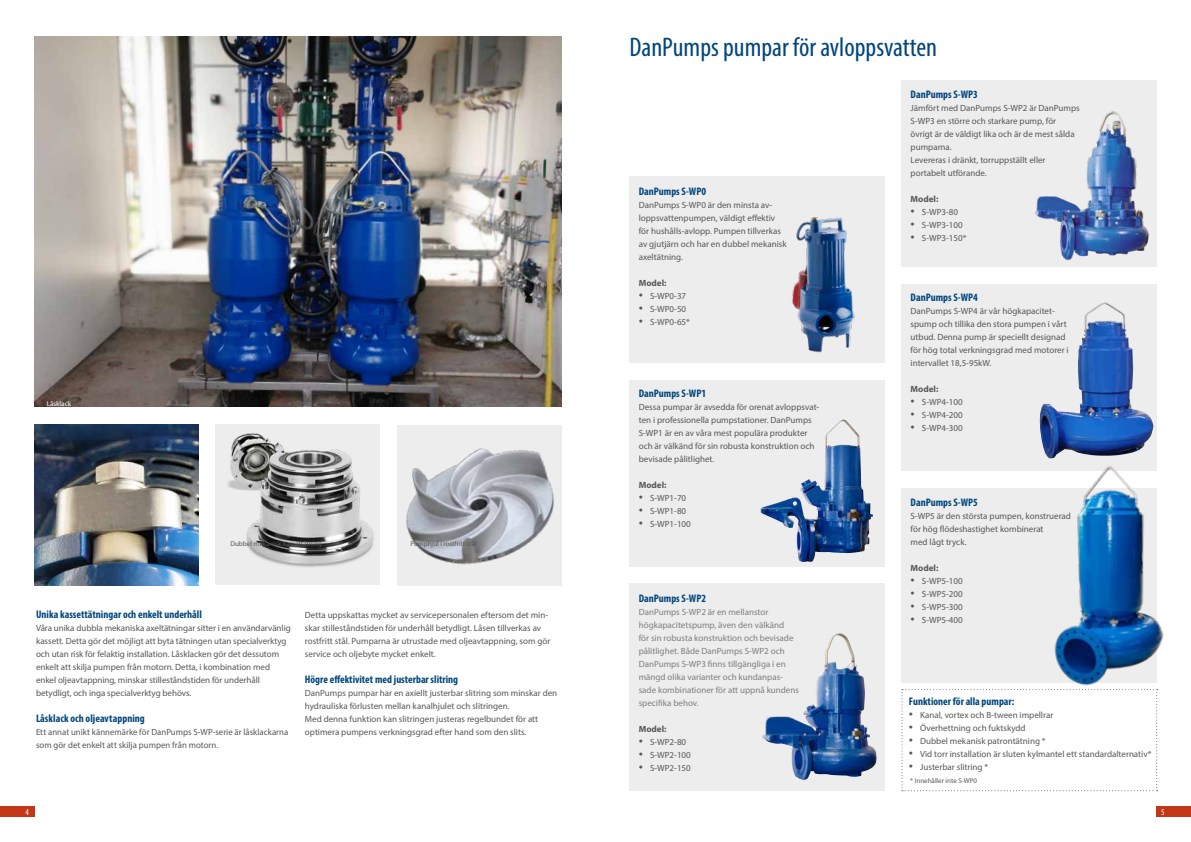
<style>
.page{position:relative;width:1191px;height:842px;background:#fff}
.page>*{position:absolute;margin:0;border:0;box-sizing:border-box;transform-origin:0 0}
.t1{font:condensed 27px "Myriad Pro";color:#00457c}
.t2{font:700 condensed 11px "Myriad Pro";color:#00457c}
.t3{font:9px/13px "Myriad Pro";color:#575756}
.t4{font:9px/13px "Myriad Pro";color:#7e7e7d}
.t5{font:700 9px "Myriad Pro";color:#575756}
.t6{font:condensed 9px "Myriad Pro";color:#fff}
.t7{font:7px "Myriad Pro";color:#575756}
.t8{font:7px "Myriad Pro";color:#fff}
.s1{font-family:"Times New Roman";font-size:12px}
</style>
<div class="page">
<div style="left:1157px;top:807px;width:34px;height:10px;background:#c43618"></div>
<div style="left:0;top:806px;width:34px;height:11px;background:#c43618"></div>
<div style="left:629px;top:176px;width:255px;height:187px;background:#ededed"></div>
<div style="left:216px;top:424px;width:164px;height:161px;background:#ededed"></div>
<div style="left:397px;top:425px;width:164px;height:160px;background:#ededed"></div>
<img style="left:406px;top:448px;width:148px;height:117px">
<img style="left:228px;top:433px;width:42px;height:56px">
<img style="left:235px;top:441px;width:139px;height:126px">
<img style="left:34px;top:36px;width:527px;height:370px">
<img style="left:34px;top:424px;width:164px;height:161px">
<img style="left:792px;top:217px;width:63px;height:135px">
<div style="left:629px;top:380px;width:255px;height:187px;background:#ededed"></div>
<div style="left:629px;top:584px;width:255px;height:207px;background:#ededed"></div>
<div style="left:901px;top:80px;width:256px;height:187px;background:#ededed"></div>
<div style="left:901px;top:284px;width:256px;height:187px;background:#ededed"></div>
<div style="left:901px;top:488px;width:256px;height:195px;background:#ededed"></div>
<svg style="left:901px;top:689px;width:256px;height:102px"></svg>
<img style="left:767px;top:420px;width:75px;height:99px">
<img style="left:762px;top:634px;width:74px;height:141px">
<img style="left:1035px;top:111px;width:114px;height:149px">
<img style="left:1039px;top:302px;width:114px;height:143px">
<img style="left:1042px;top:445px;width:122px;height:241px">
<p class="t8" style="left:47px;top:399px;width:26px">Låsklack</p>
<p class="t7" style="left:230px;top:539px;width:93px">Dubbel mekanisk kassettätning</p>
<p class="t7" style="left:410px;top:539px;width:68px">Pumphjul i rostfritt stål</p>
<p class="t2" style="left:36px;top:607px;width:167px">Unika kassettätningar och enkelt underhåll</p>
<p class="t3" style="left:36px;top:621px;width:256px">Våra unika dubbla mekaniska axeltätningar sitter i en användarvänlig kassett. Detta gör det möjligt att byta tätningen utan specialverktyg och utan risk för felaktig installation. Låsklacken gör det dessutom enkelt att skilja pumpen från motorn. Detta, i kombination med enkel oljeavtappning, minskar stilleståndstiden för underhåll betydligt, och inga specialverktyg behövs.</p>
<p class="t2" style="left:36px;top:711px;width:110px">Låsklack och oljeavtappning</p>
<p class="t3" style="left:36px;top:725px;width:254px">Ett annat unikt kännemärke för DanPumps S-WP-serie är låsklackarna som gör det enkelt att skilja pumpen från motorn.</p>
<p class="t3" style="left:305px;top:608px;width:247px">Detta uppskattas mycket av servicepersonalen eftersom det min&shy;skar stilleståndstiden för underhåll betydligt. Låsen tillverkas av rostfritt stål. Pumparna är utrustade med oljeavtappning, som gör service och oljebyte mycket enkelt.</p>
<p class="t2" style="left:305px;top:672px;width:155px">Högre effektivitet med justerbar slitring</p>
<p class="t3" style="left:305px;top:686px;width:254px">DanPumps pumpar har en axiellt justerbar slitring som minskar den hydrauliska förlusten mellan kanalhjulet och slitringen.<br>Med denna funktion kan slitringen justeras regelbundet för att optimera pumpens verkningsgrad efter hand som den slits.</p>
<h1 class="t1" style="left:629px;top:31px;width:309px">DanPumps pumpar för avloppsvatten</h1>
<p class="t2" style="left:639px;top:184px;width:69px">DanPumps S-WP0</p>
<p class="t3" style="left:639px;top:198px;width:149px">DanPumps S-WP0 är den minsta av&shy;loppsvattenpumpen, väldigt effektiv för hushålls-avlopp. Pumpen tillverkas av gjutjärn och har en dubbel mekanisk axeltätning.</p>
<p class="t5" style="left:639px;top:277px;width:29px">Model:</p>
<p class="t3" style="left:639px;top:289px;width:49px"><span class="s1">•</span> S-WP0-37</p>
<p class="t3" style="left:639px;top:302px;width:49px"><span class="s1">•</span> S-WP0-50</p>
<p class="t3" style="left:639px;top:315px;width:53px"><span class="s1">•</span> S-WP0-65*</p>
<p class="t2" style="left:639px;top:387px;width:69px">DanPumps S-WP1</p>
<p class="t3" style="left:639px;top:401px;width:182px">Dessa pumpar är avsedda för orenat avloppsvat&shy;ten i professionella pumpstationer. DanPumps S-WP1 är en av våra mest populära produkter och är välkänd för sin robusta konstruktion och bevisade pålitlighet.</p>
<p class="t5" style="left:639px;top:479px;width:29px">Model:</p>
<p class="t3" style="left:639px;top:492px;width:49px"><span class="s1">•</span> S-WP1-70</p>
<p class="t3" style="left:639px;top:505px;width:49px"><span class="s1">•</span> S-WP1-80</p>
<p class="t3" style="left:639px;top:518px;width:54px"><span class="s1">•</span> S-WP1-100</p>
<p class="t2" style="left:639px;top:592px;width:69px">DanPumps S-WP2</p>
<p class="t4" style="left:639px;top:606px;width:162px">DanPumps S-WP2 är en mellanstor högkapacitetspump, även den välkänd<br>för sin robusta konstruktion och bevisade pålitlighet. Både DanPumps S-WP2 och DanPumps S-WP3 finns tillgängliga i en mängd olika varianter och kundanpas&shy;sade kombinationer för att uppnå kundens specifika behov.</p>
<p class="t5" style="left:639px;top:723px;width:29px">Model:</p>
<p class="t3" style="left:639px;top:736px;width:49px"><span class="s1">•</span> S-WP2-80</p>
<p class="t3" style="left:639px;top:749px;width:54px"><span class="s1">•</span> S-WP2-100</p>
<p class="t3" style="left:639px;top:762px;width:54px"><span class="s1">•</span> S-WP2-150</p>
<p class="t2" style="left:910px;top:88px;width:69px">DanPumps S-WP3</p>
<p class="t3" style="left:910px;top:102px;width:171px">Jämfört med DanPumps S-WP2 är DanPumps<br>S-WP3 en större och starkare pump, för övrigt är de väldigt lika och är de mest sålda pumparna.<br>Levereras i dränkt, torruppställt eller portabelt utförande.</p>
<p class="t5" style="left:910px;top:193px;width:29px">Model:</p>
<p class="t3" style="left:910px;top:206px;width:49px"><span class="s1">•</span> S-WP3-80</p>
<p class="t3" style="left:910px;top:219px;width:54px"><span class="s1">•</span> S-WP3-100</p>
<p class="t3" style="left:910px;top:232px;width:57px"><span class="s1">•</span> S-WP3-150*</p>
<p class="t2" style="left:910px;top:290px;width:69px">DanPumps S-WP4</p>
<p class="t3" style="left:910px;top:304px;width:160px">DanPumps S-WP4 är vår högkapacitet&shy;spump och tillika den stora pumpen i vårt utbud. Denna pump är speciellt designad för hög total verkningsgrad med motorer i intervallet 18,5-95kW.</p>
<p class="t5" style="left:910px;top:383px;width:29px">Model:</p>
<p class="t3" style="left:910px;top:395px;width:54px"><span class="s1">•</span> S-WP4-100</p>
<p class="t3" style="left:910px;top:408px;width:54px"><span class="s1">•</span> S-WP4-200</p>
<p class="t3" style="left:910px;top:421px;width:54px"><span class="s1">•</span> S-WP4-300</p>
<p class="t2" style="left:910px;top:496px;width:69px">DanPumps S-WP5</p>
<p class="t3" style="left:910px;top:509px;width:162px">S-WP5 är den största pumpen, konstruerad för hög flödeshastighet kombinerat<br>med lågt tryck.</p>
<p class="t5" style="left:910px;top:562px;width:29px">Model:</p>
<p class="t3" style="left:910px;top:574px;width:54px"><span class="s1">•</span> S-WP5-100</p>
<p class="t3" style="left:910px;top:587px;width:54px"><span class="s1">•</span> S-WP5-200</p>
<p class="t3" style="left:910px;top:600px;width:54px"><span class="s1">•</span> S-WP5-300</p>
<p class="t3" style="left:910px;top:613px;width:54px"><span class="s1">•</span> S-WP5-400</p>
<p class="t2" style="left:909px;top:695px;width:107px">Funktioner för alla pumpar:</p>
<p class="t3" style="left:909px;top:709px;width:146px"><span class="s1">•</span> Kanal, vortex och B-tween impellrar</p>
<p class="t3" style="left:909px;top:722px;width:118px"><span class="s1">•</span> Överhettning och fuktskydd</p>
<p class="t3" style="left:909px;top:735px;width:138px"><span class="s1">•</span> Dubbel mekanisk patrontätning *</p>
<p class="t3" style="left:909px;top:748px;width:244px"><span class="s1">•</span> Vid torr installation är sluten kylmantel ett standardalternativ*</p>
<p class="t3" style="left:909px;top:761px;width:81px"><span class="s1">•</span> Justerbar slitring *</p>
<p class="t7" style="left:910px;top:777px;width:68px">* Innehåller inte S-WP0</p>
<p class="t6" style="left:26px;top:806px;width:5px">4</p>
<p class="t6" style="left:1161px;top:806px;width:5px">5</p>
</div>
